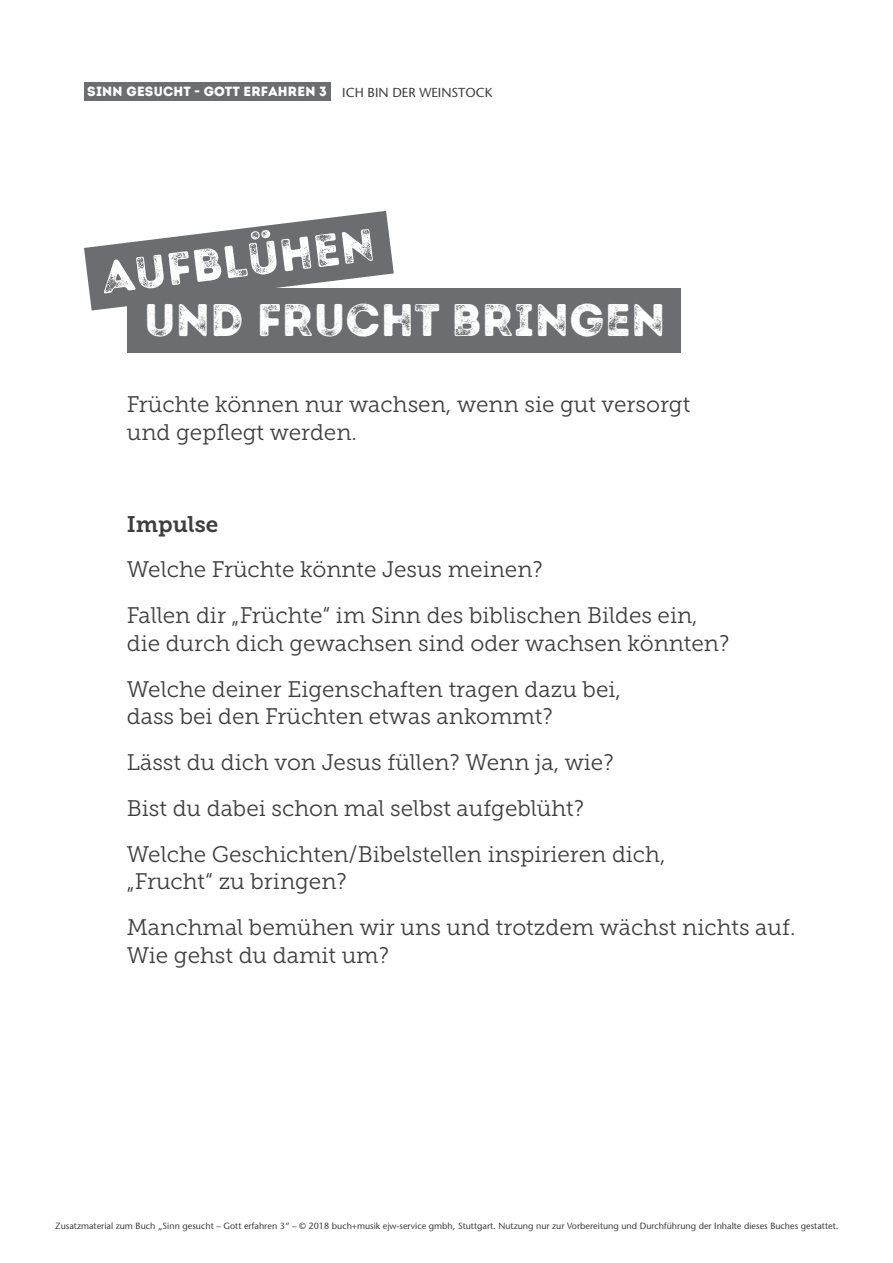
<style>
.page{position:relative;width:893px;height:1263px;background:#fff}
.page>*{position:absolute;margin:0;border:0;box-sizing:border-box;transform-origin:0 0}
.t1{font:45.75px "Intro Rust G Base";letter-spacing:.005em;color:#fff}
.t2{font:22.5px/45.8px "Museo Slab 300";color:#3e3e3f}
.t3{font:22.5px "Museo Slab 700";letter-spacing:-.005em;color:#3e3e3f}
.t4{font:13.35px "Intro Rust Base";letter-spacing:.015em;color:#fff}
.t5{font:13.05px "Stone Sans";color:#3e3e3f}
.t6{font:9px "Stone Sans";color:#3e3e3f}
</style>
<div class="page">
<div style="left:84px;top:83px;width:246px;height:18px;background:#6c6d70"></div>
<svg style="left:84px;top:211px;width:310px;height:100px"></svg>
<div style="left:127px;top:288px;width:553px;height:65px;background:#6c6d70"></div>
<p class="t4" style="left:87px;top:83px;width:241px">SINN GESUCHT - GOTT ERFAHREN 3</p>
<p class="t5" style="left:342px;top:84px;width:152px">Ich bi n der Wei nstock</p>
<h1 class="t1" style="left:98px;top:249px;width:276px;rotate:-7deg">AUFBLÜHEN</h1>
<h1 class="t1" style="left:144px;top:291px;width:523px">UND FRUCHT BRINGEN</h1>
<p class="t2" style="left:127px;top:391px;width:565px;line-height:27.8px">Früchte können nur wachsen, wenn sie gut versorgt und gepflegt werden.</p>
<p class="t3" style="left:127px;top:511px;width:93px">Impulse</p>
<p class="t2" style="left:127px;top:547px;width:572px">Welche Früchte könnte Jesus meinen?<br>Fallen dir „Früchte“ im Sinn des biblischen Bildes ein,</p>
<p class="t2" style="left:127px;top:620px;width:604px">die durch dich gewachsen sind oder wachsen könnten?<br>Welche deiner Eigenschaften tragen dazu bei,</p>
<p class="t2" style="left:127px;top:694px;width:540px">dass bei den Früchten etwas ankommt?<br>Lässt du dich von Jesus füllen? Wenn ja, wie?<br>Bist du dabei schon mal selbst aufgeblüht?<br>Welche Geschichten/Bibelstellen inspirieren dich,</p>
<p class="t2" style="left:127px;top:859px;width:670px">„Frucht“ zu bringen?<br>Manchmal bemühen wir uns und trotzdem wächst nichts auf.</p>
<p class="t2" style="left:127px;top:932px;width:264px">Wie gehst du damit um?</p>
<p class="t6" style="left:55px;top:1220px;width:785px">Zusatzmaterial zum Buch „Sinn gesucht – Gott erfahren 3“ – © 2018 buch+musik ejw-service gmbh, Stuttgart. N utzung nur zur Vorbereitung und Durchführung der Inhalte dieses Buches gestattet.</p>
</div>
